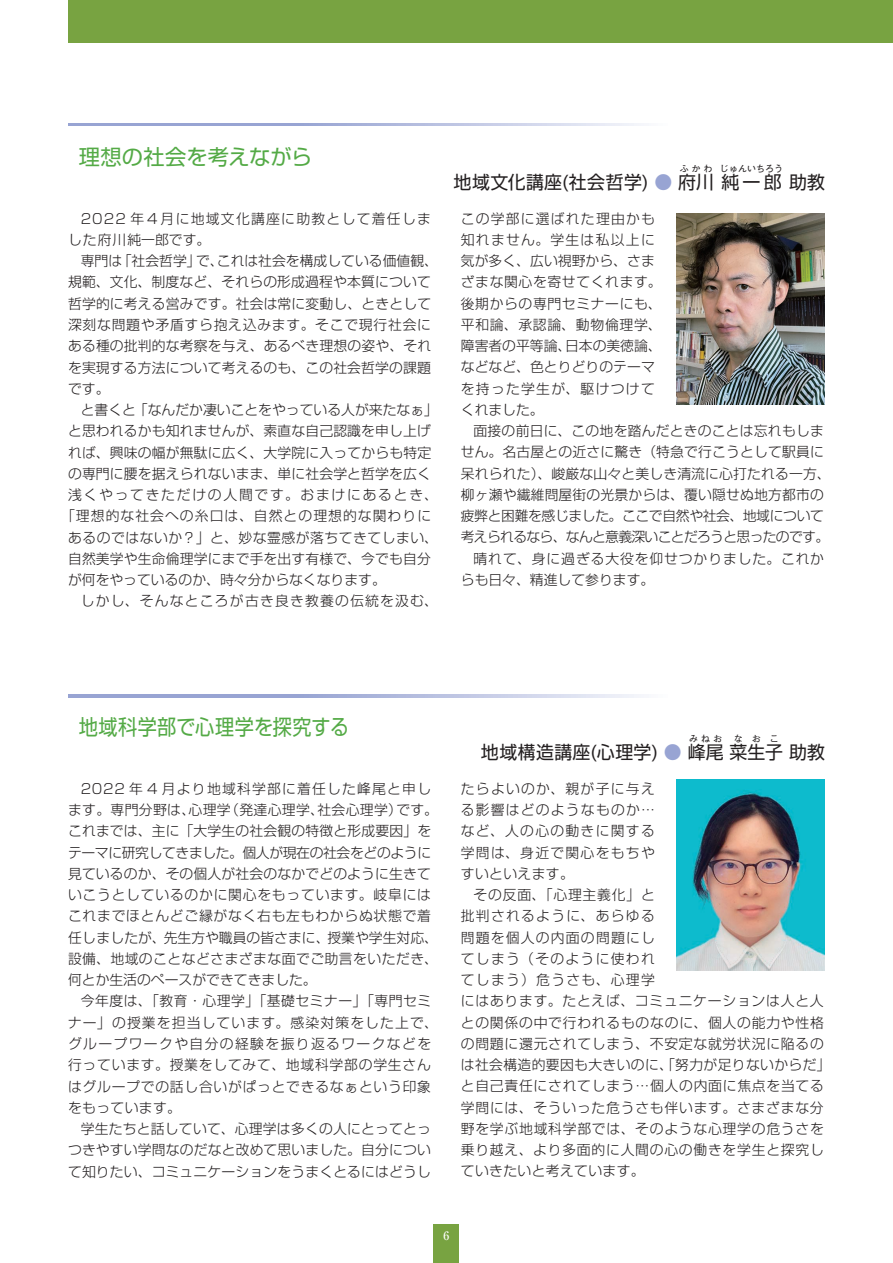
<style>
.page{position:relative;width:893px;height:1263px;background:#fff}
.page>*{position:absolute;margin:0;border:0;box-sizing:border-box;transform-origin:0 0}
.t1{font:21.3px "Shin Go Pro";letter-spacing:.01em;color:#54aa46;scale:.9 1}
.t2{font:21.3px "Shin Go Pro";letter-spacing:.01em;color:#54aa46}
.t3{font:18px "Shin Go Pro";letter-spacing:.02em;color:#231f20}
.t4{font:300 13.8px/21.3px "Shin Go Pro";letter-spacing:.035em;color:#231f20}
.t5{font:300 13.8px/21.3px "Shin Go Pro";letter-spacing:.055em;color:#231f20}
.t6{font:300 13.8px/21.3px "Shin Go Pro";letter-spacing:.01em;color:#231f20}
.t7{font:300 13.8px "Shin Go Pro";color:#231f20}
.t8{font:300 13.8px/21.3px "Shin Go Pro";letter-spacing:.09em;color:#231f20}
.t9{font:300 13.8px "Shin Go Pro";letter-spacing:-.05em;color:#231f20}
.t10{font:300 13.8px "Shin Go Pro";letter-spacing:-.025em;color:#231f20}
.t11{font:300 13.8px "Shin Go Pro";letter-spacing:.075em;color:#231f20}
.t12{font:300 13.8px "Shin Go Pro";letter-spacing:.015em;color:#231f20}
.t13{font:300 13.8px "Shin Go Pro";letter-spacing:.125em;color:#231f20}
.t14{font:300 13.8px "Shin Go Pro";letter-spacing:.085em;color:#231f20}
.t15{font:300 13.8px "Shin Go Pro";letter-spacing:.065em;color:#231f20}
.t16{font:500 11.7px "Ryumin Pro";color:#fff}
.t17{font:9px "Shin Go Pro";letter-spacing:.16em;color:#231f20}
.t18{font:9px "Shin Go Pro";color:#231f20}
.s1{color:#98a4d3}
</style>
<div class="page">
<div style="left:68px;top:0;width:825px;height:43px;background:#78a341"></div>
<div style="left:434px;top:1225px;width:25px;height:38px;background:#78a341"></div>
<svg style="left:68px;top:124px;width:573px;height:2px"></svg>
<svg style="left:68px;top:695px;width:573px;height:2px"></svg>
<img style="left:676px;top:213px;width:149px;height:191px">
<img style="left:676px;top:780px;width:149px;height:191px">
<h1 class="t2" style="left:79px;top:139px;width:235px">理想の社会を考えながら</h1>
<p class="t8" style="left:68px;top:206px;width:364px;text-indent:13px">2022 年４月に地域文化講座に助教として着任しました府川純一郎です。</p>
<p class="t6" style="left:68px;top:249px;width:371px;text-indent:13px">専門は「社会哲学」で、これは社会を構成している価値観、規範、文化、制度など、それらの形成過程や本質について哲学的に考える営みです。社会は常に変動し、ときとして深刻な問題や矛盾すら抱え込みます。そこで現行社会にある種の批判的な考察を与え、あるべき理想の姿や、それを実現する方法について考えるのも、この社会哲学の課題です。</p>
<p class="t7" style="left:81px;top:398px;width:359px">と書くと「なんだか凄いことをやっている人が来たなぁ」</p>
<p class="t6" style="left:68px;top:419px;width:364px">と思われるかも知れませんが、素直な自己認識を申し上げ</p>
<p class="t6" style="left:68px;top:440px;width:365px">れば、興味の幅が無駄に広く、大学院に入ってからも特定</p>
<p class="t6" style="left:68px;top:461px;width:364px">の専門に腰を据えられないまま、単に社会学と哲学を広く</p>
<p class="t13" style="left:68px;top:483px;width:372px">浅くやってきただけの人間です。おまけにあるとき、</p>
<p class="t11" style="left:61px;top:505px;width:372px">「理想的な社会への糸口は、自然との理想的な関わりに</p>
<p class="t4" style="left:68px;top:525px;width:372px">あるのではないか？」と、妙な霊感が落ちてきてしまい、</p>
<p class="t6" style="left:68px;top:546px;width:364px">自然美学や生命倫理学にまで手を出す有様で、今でも自分</p>
<p class="t7" style="left:68px;top:568px;width:319px">が何をやっているのか、時々分からなくなります。</p>
<p class="t14" style="left:81px;top:590px;width:359px">しかし、そんなところが古き良き教養の伝統を汲む、</p>
<p class="t17" style="left:680px;top:161px;width:34px">ふかわ</p>
<p class="t18" style="left:720px;top:161px;width:65px">じゅんいちろう</p>
<h2 class="t3" style="left:454px;top:167px;width:373px">地域文化講座(社会哲学) <span class="s1">●</span> 府川純一郎 助教</h2>
<p class="t4" style="left:461px;top:206px;width:202px">この学部に選ばれた理由かも知れません。学生は私以上に気が多く、広い視野から、さまざまな関心を寄せてくれます。後期からの専門セミナーにも、平和論、承認論、動物倫理学、障害者の平等論、日本の美徳論、などなど、色とりどりのテーマを持った学生が、駆けつけてくれました。</p>
<p class="t12" style="left:474px;top:420px;width:352px">面接の前日に、この地を踏んだときのことは忘れもしま</p>
<p class="t6" style="left:461px;top:440px;width:365px">せん。名古屋との近さに驚き（特急で行こうとして駅員に</p>
<p class="t6" style="left:461px;top:461px;width:371px">呆れられた）、峻厳な山々と美しき清流に心打たれる一方、</p>
<p class="t6" style="left:461px;top:482px;width:364px">柳ヶ瀬や繊維問屋街の光景からは、覆い隠せぬ地方都市の</p>
<p class="t10" style="left:461px;top:505px;width:365px">疲弊と困難を感じました。ここで自然や社会、地域について</p>
<p class="t9" style="left:461px;top:526px;width:370px">考えられるなら、なんと意義深いことだろうと思ったのです。</p>
<p class="t15" style="left:474px;top:547px;width:352px">晴れて、身に過ぎる大役を仰せつかりました。これか</p>
<p class="t7" style="left:461px;top:568px;width:195px">らも日々、精進して参ります。</p>
<h1 class="t1" style="left:79px;top:710px;width:302px">地域科学部で心理学を探究する</h1>
<p class="t4" style="left:68px;top:776px;width:371px;text-indent:13px">2022 年 4 月より地域科学部に着任した峰尾と申します。専門分野は、心理学（発達心理学、社会心理学）です。これまでは、主に「大学生の社会観の特徴と形成要因」をテーマに研究してきました。個人が現在の社会をどのように見ているのか、その個人が社会のなかでどのように生きていこうとしているのかに関心をもっています。岐阜にはこれまでほとんどご縁がなく右も左もわからぬ状態で着任しましたが、先生方や職員の皆さまに、授業や学生対応、設備、地域のことなどさまざまな面でご助言をいただき、何とか生活のペースができてきました。</p>
<p class="t5" style="left:68px;top:989px;width:372px;text-indent:13px">今年度は、「教育・心理学」「基礎セミナー」「専門セミナー」の授業を担当しています。感染対策をした上で、グループワークや自分の経験を振り返るワークなどを行っています。授業をしてみて、地域科学部の学生さんはグループでの話し合いがぱっとできるなぁという印象をもっています。</p>
<p class="t4" style="left:68px;top:1116px;width:364px;text-align:justify;text-indent:13px">学生たちと話していて、心理学は多くの人にとってとっつきやすい学問なのだなと改めて思いました。自分について知りたい、コミュニケーションをうまくとるにはどうし</p>
<p class="t17" style="left:689px;top:731px;width:34px">みねお</p>
<p class="t17" style="left:734px;top:731px;width:46px">なおこ</p>
<h2 class="t3" style="left:481px;top:737px;width:346px">地域構造講座(心理学) <span class="s1">●</span> 峰尾菜生子 助教</h2>
<p class="t4" style="left:461px;top:776px;width:196px;text-align:justify">たらよいのか、親が子に与える影響はどのようなものか…など、人の心の動きに関する学問は、身近で関心をもちやすいといえます。</p>
<p class="t5" style="left:461px;top:882px;width:371px;text-indent:13px">その反面、「心理主義化」と<br>批判されるように、あらゆる<br>問題を個人の内面の問題にし<br>てしまう（そのように使われ<br>てしまう）危うさも、心理学<br>にはあります。たとえば、コミュニケーションは人と人との関係の中で行われるものなのに、個人の能力や性格の問題に還元されてしまう、不安定な就労状況に陥るのは社会構造的要因も大きいのに、「努力が足りないからだ」と自己責任にされてしまう…個人の内面に焦点を当てる学問には、そういった危うさも伴います。さまざまな分野を学ぶ地域科学部では、そのような心理学の危うさを乗り越え、より多面的に人間の心の働きを学生と探究していきたいと考えています。</p>
<p class="t16" style="left:444px;top:1227px;width:7px">6</p>
</div>
